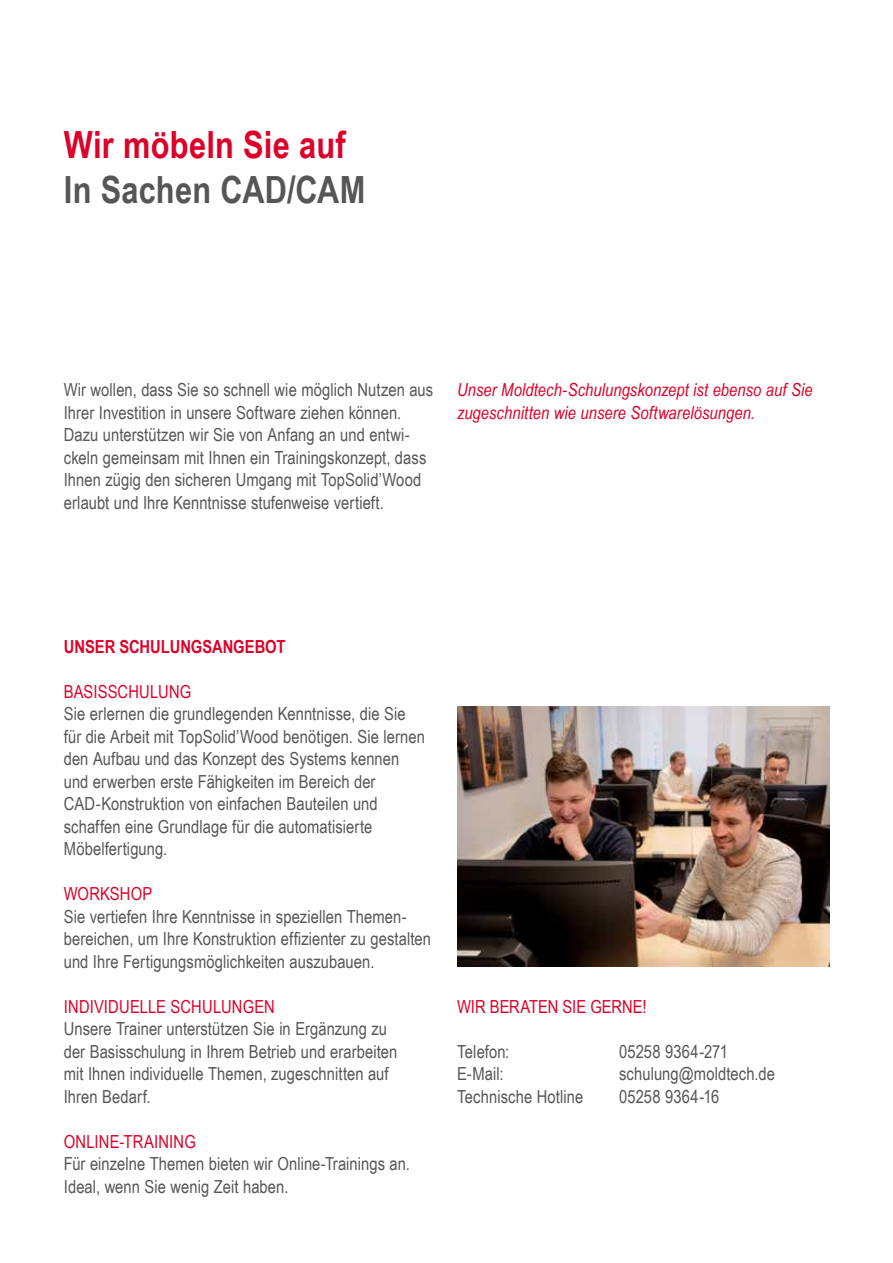
<style>
.page{position:relative;width:893px;height:1263px;background:#fff}
.page>*{position:absolute;margin:0;border:0;box-sizing:border-box;transform-origin:0 0}
.t1{font:700 37.5px "Arial Narrow";letter-spacing:.005em;color:#dd0029}
.t2{font:700 37.5px "Arial Narrow";letter-spacing:.005em;color:#565656}
.t3{font:18px/22.5px "Arial Narrow";letter-spacing:.005em;color:#565656}
.t4{font:italic 18px/22.5px "Arial Narrow";letter-spacing:.005em;color:#dd0029}
.t5{font:18px "Arial Narrow";letter-spacing:.005em;color:#dd0029}
.t6{font:700 18px "Arial Narrow";color:#dd0029}
</style>
<div class="page">
<img style="left:457px;top:707px;width:372px;height:259px">
<h1 class="t1" style="left:64px;top:116px;width:284px">Wir möbeln Sie auf</h1>
<h1 class="t2" style="left:64px;top:161px;width:303px">In Sachen CAD/CAM</h1>
<p class="t3" style="left:64px;top:378px;width:371px">Wir wollen, dass Sie so schnell wie möglich Nutzen aus Ihrer Investition in unsere Software ziehen können.<br>Dazu unterstützen wir Sie von Anfang an und entwi&shy;ckeln gemeinsam mit Ihnen ein Trainingskonzept, dass Ihnen zügig den sicheren Umgang mit TopSolid’Wood erlaubt und Ihre Kenntnisse stufenweise vertieft.</p>
<p class="t4" style="left:457px;top:378px;width:357px">Unser Moldtech-Schulungskonzept ist ebenso auf Sie zugeschnitten wie unsere Softwarelösungen.</p>
<p class="t6" style="left:64px;top:633px;width:223px">UNSER SCHULUNGSANGEBOT</p>
<p class="t5" style="left:64px;top:678px;width:129px">BASISSCHULUNG</p>
<p class="t3" style="left:64px;top:702px;width:363px">Sie erlernen die grundlegenden Kenntnisse, die Sie für die Arbeit mit TopSolid’Wood benötigen. Sie lernen den Aufbau und das Konzept des Systems kennen und erwerben erste Fähigkeiten im Bereich der CAD-Konstruktion von einfachen Bauteilen und schaffen eine Grundlage für die automatisierte Möbelfertigung.</p>
<p class="t5" style="left:64px;top:880px;width:90px">WORKSHOP</p>
<p class="t3" style="left:64px;top:904px;width:369px">Sie vertiefen Ihre Kenntnisse in speziellen Themen&shy;bereichen, um Ihre Konstruktion effizienter zu gestalten und Ihre Fertigungsmöglichkeiten auszubauen.</p>
<p class="t5" style="left:64px;top:993px;width:213px">INDIVIDUELLE SCHULUNGEN</p>
<p class="t3" style="left:64px;top:1017px;width:335px">Unsere Trainer unterstützen Sie in Ergänzung zu der Basisschulung in Ihrem Betrieb und erarbeiten mit Ihnen individuelle Themen, zugeschnitten auf Ihren Bedarf.</p>
<p class="t5" style="left:64px;top:1128px;width:134px">ONLINE-TRAINING</p>
<p class="t3" style="left:64px;top:1152px;width:348px">Für einzelne Themen bieten wir Online-Trainings an.<br>Ideal, wenn Sie wenig Zeit haben.</p>
<p class="t5" style="left:457px;top:993px;width:191px">WIR BERATEN SIE GERNE!</p>
<p class="t3" style="left:457px;top:1039px;width:54px">Telefon:</p>
<p class="t3" style="left:619px;top:1039px;width:110px">05258 9364-271</p>
<p class="t3" style="left:457px;top:1062px;width:48px">E-Mail:</p>
<p class="t3" style="left:619px;top:1062px;width:157px">schulung@moldtech.de</p>
<p class="t3" style="left:457px;top:1084px;width:128px">Technische Hotline</p>
<p class="t3" style="left:619px;top:1084px;width:102px">05258 9364-16</p>
</div>
